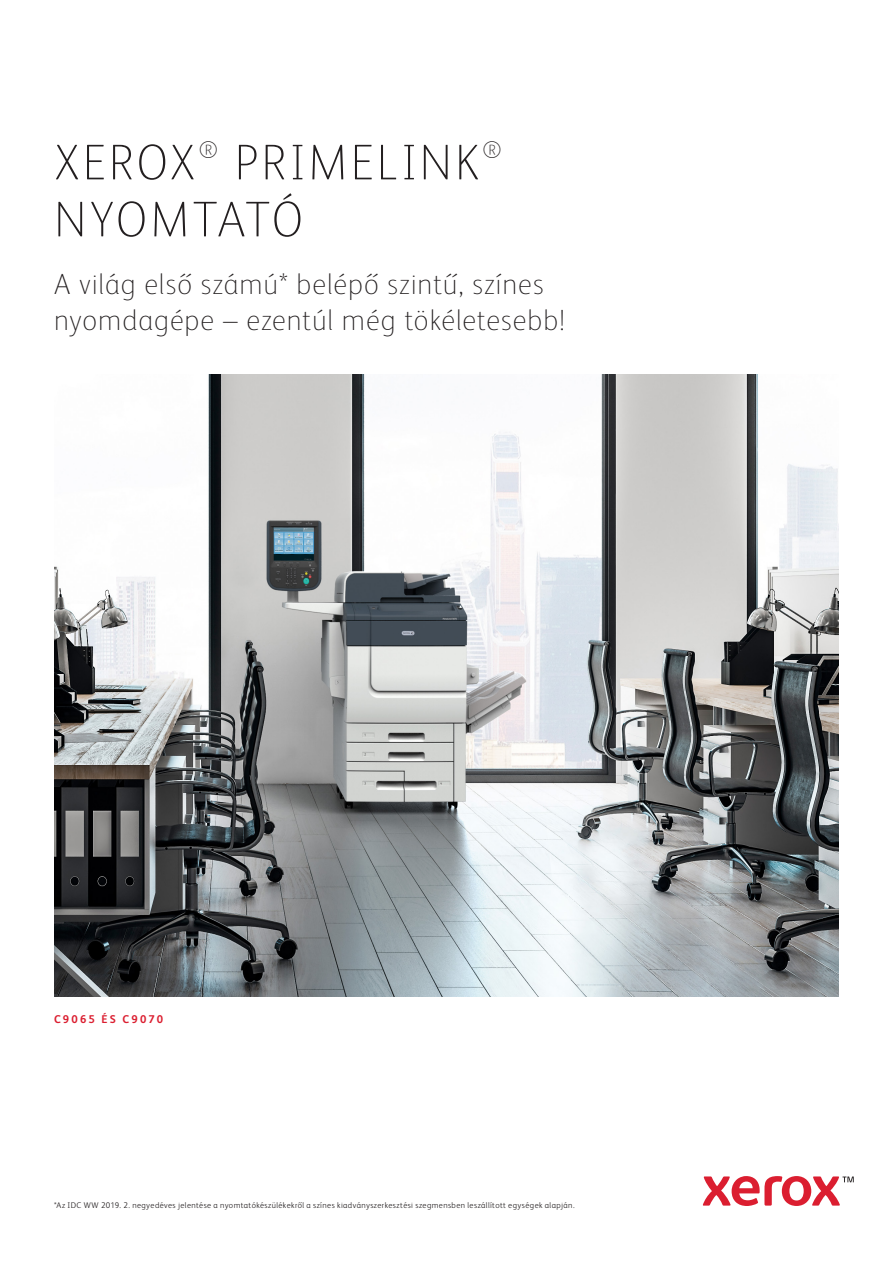
<style>
.page{position:relative;width:893px;height:1263px;background:#fff}
.page>*{position:absolute;margin:0;border:0;box-sizing:border-box;transform-origin:0 0}
.Cover_Title_EXPERT_3{font:100 50.25px/57px "Xerox Sans";letter-spacing:.05em;color:#231f20}
.Cover_Subhead{font:100 29.25px/36px "Xerox Sans";letter-spacing:.03em;color:#231f20}
.Title_Crosshead_left{font:700 11.25px "Xerox Sans";letter-spacing:.19em;color:#db1e30}
.Title_Crosshead_left-2{font:300 8.25px "Xerox Sans";letter-spacing:.055em;color:#231f20}
</style>
<div class="page">
<svg style="left:703px;top:1176px;width:151px;height:30px"></svg>
<img style="left:54px;top:374px;width:785px;height:622px">
<p class="Cover_Title_EXPERT_3" style="left:54px;top:131px;width:449px">XEROX<sup>®</sup> PRIMELINK<sup>®<br></sup>NYOMTATÓ</p>
<p class="Cover_Subhead" style="left:54px;top:265px;width:513px">A világ első számú* belépő szintű, színes nyomdagépe – ezentúl még tökéletesebb!</p>
<p class="Title_Crosshead_left" style="left:54px;top:1012px;width:111px">C9065 ÉS C9070</p>
<p class="Title_Crosshead_left-2" style="left:54px;top:1199px;width:522px">*Az IDC WW 2019. 2. negyedéves jelentése a nyomtatókészülékekről a színes kiadványszerkesztési szegmensben leszállított egységek alapján.</p>
</div>
